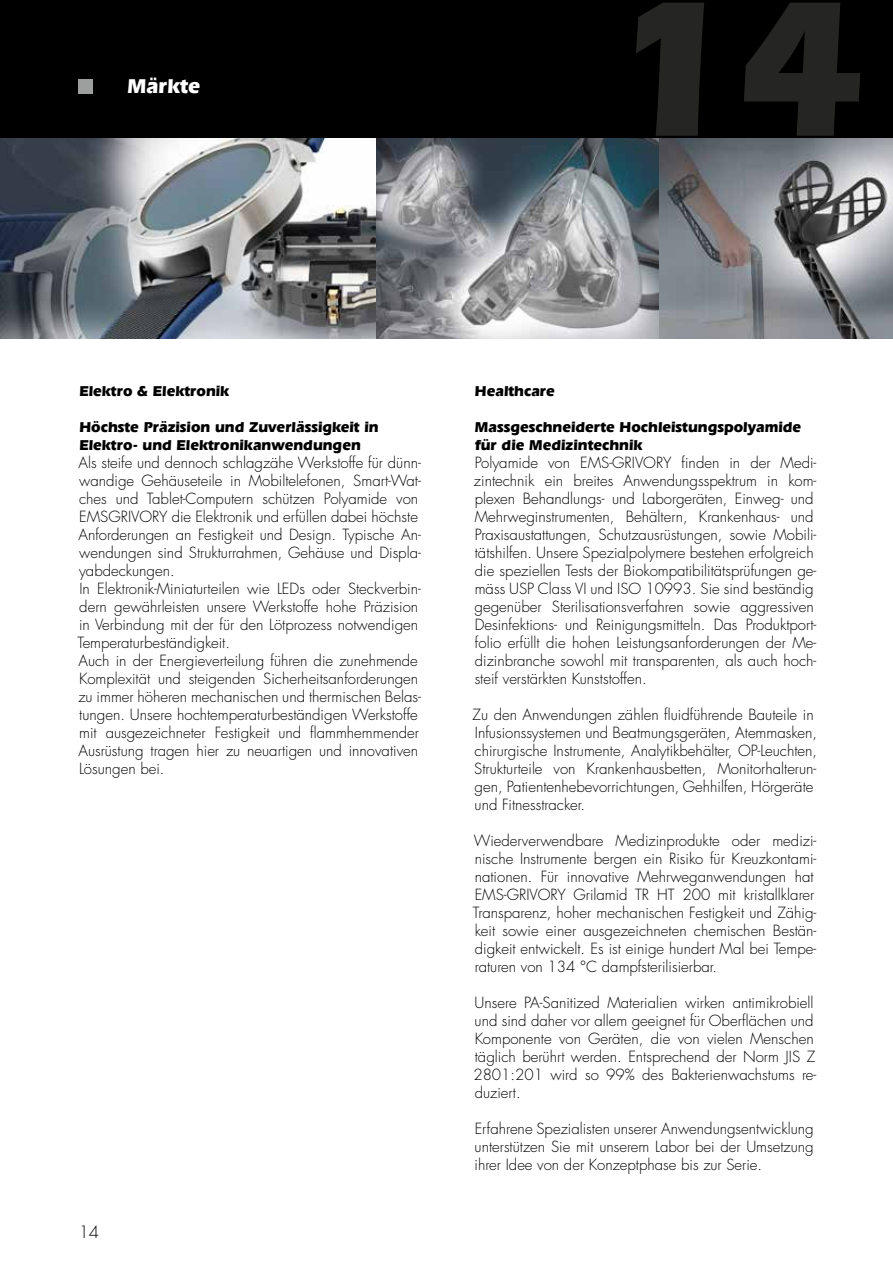
<style>
.page{position:relative;width:893px;height:1263px;background:#fff}
.page>*{position:absolute;margin:0;border:0;box-sizing:border-box;transform-origin:0 0}
.t1{font:700 201px "Eras IT Cby BT";color:#252523}
.t2{font:700 21px "Eras IT Cby BT";color:#fff}
.t3{font:300 16.5px "Futura LT Pro";color:#000}
.t4{font:300 15px/18px "Futura LT Pro";color:#000}
.t5{font:700 15px/18px "Eras IT Cby BT";color:#000}
</style>
<div class="page">
<div style="left:0;top:0;width:893px;height:138px;background:#000"></div>
<img style="left:0;top:138px;width:893px;height:200px">
<div style="left:79px;top:80px;width:14px;height:14px;background:#9d9e9e"></div>
<h2 class="t2" style="left:128px;top:73px;width:74px">Märkte</h2>
<h1 class="t1" style="left:614px;top:-56px;width:253px">14</h1>
<p class="t5" style="left:79px;top:382px;width:151px">Elektro &amp; Elektronik</p>
<p class="t5" style="left:79px;top:418px;width:301px">Höchste Präzision und Zuverlässigkeit in<br>Elektro- und Elektronikanwendungen</p>
<p class="t4" style="left:77px;top:454px;width:345px">Als steife und dennoch schlagzähe Werkstoffe für dünn&shy;wandige Gehäuseteile in Mobiltelefonen, Smart-Wat&shy;ches und Tablet-Computern schützen Polyamide von EMSGRIVORY die Elektronik und erfüllen dabei höchste Anforderungen an Festigkeit und Design. Typische An&shy;wendungen sind Strukturrahmen, Gehäuse und Displa&shy;yabdeckungen.<br>In Elektronik-Miniaturteilen wie LEDs oder Steckverbin&shy;dern gewährleisten unsere Werkstoffe hohe Präzision in Verbindung mit der für den Lötprozess notwendigen Temperaturbeständigkeit.<br>Auch in der Energieverteilung führen die zunehmende Komplexität und steigenden Sicherheitsanforderungen zu immer höheren mechanischen und thermischen Belas&shy;tungen. Unsere hochtemperaturbeständigen Werkstoffe mit ausgezeichneter Festigkeit und flammhemmender Ausrüstung tragen hier zu neuartigen und innovativen Lösungen bei.</p>
<p class="t3" style="left:79px;top:1221px;width:22px">14</p>
<p class="t5" style="left:475px;top:382px;width:81px">Healthcare</p>
<p class="t5" style="left:475px;top:418px;width:328px">Massgeschneiderte Hochleistungspolyamide für die Medizintechnik</p>
<p class="t4" style="left:474px;top:454px;width:344px">Polyamide von EMS-GRIVORY finden in der Medi&shy;zintechnik ein breites Anwendungsspektrum in kom&shy;plexen Behandlungs- und Laborgeräten, Einweg- und Mehrweginstrumenten, Behältern, Krankenhaus- und Praxisaustattungen, Schutzausrüstungen, sowie Mobili&shy;tätshilfen. Unsere Spezialpolymere bestehen erfolgreich die speziellen Tests der Biokompatibilitätsprüfungen ge&shy;mäss USP Class VI und ISO 10993. Sie sind beständig gegenüber Sterilisationsverfahren sowie aggressiven Desinfektions- und Reinigungsmitteln. Das Produktport&shy;folio erfüllt die hohen Leistungsanforderungen der Me&shy;dizinbranche sowohl mit transparenten, als auch hoch&shy;steif verstärkten Kunststoffen.</p>
<p class="t4" style="left:473px;top:706px;width:346px">Zu den Anwendungen zählen fluidführende Bauteile in Infusionssystemen und Beatmungsgeräten, Atemmasken, chirurgische Instrumente, Analytikbehälter, OP-Leuchten, Strukturteile von Krankenhausbetten, Monitorhalterun&shy;gen, Patientenhebevorrichtungen, Gehhilfen, Hörgeräte und Fitnesstracker.</p>
<p class="t4" style="left:473px;top:832px;width:345px">Wiederverwendbare Medizinprodukte oder medizi&shy;nische Instrumente bergen ein Risiko für Kreuzkontami&shy;nationen. Für innovative Mehrweganwendungen hat EMS-GRIVORY Grilamid TR HT 200 mit kristallklarer Transparenz, hoher mechanischen Festigkeit und Zähig&shy;keit sowie einer ausgezeichneten chemischen Bestän&shy;digkeit entwickelt. Es ist einige hundert Mal bei Tempe&shy;raturen von 134 °C dampfsterilisierbar.</p>
<p class="t4" style="left:473px;top:994px;width:345px">Unsere PA-Sanitized Materialien wirken antimikrobiell und sind daher vor allem geeignet für Oberflächen und Komponente von Geräten, die von vielen Menschen täglich berührt werden. Entsprechend der Norm JIS Z 2801:201 wird so 99% des Bakterienwachstums re&shy;duziert.</p>
<p class="t4" style="left:475px;top:1120px;width:341px;text-align:justify">Erfahrene Spezialisten unserer Anwendungsentwicklung unterstützen Sie mit unserem Labor bei der Umsetzung ihrer Idee von der Konzeptphase bis zur Serie.</p>
</div>
